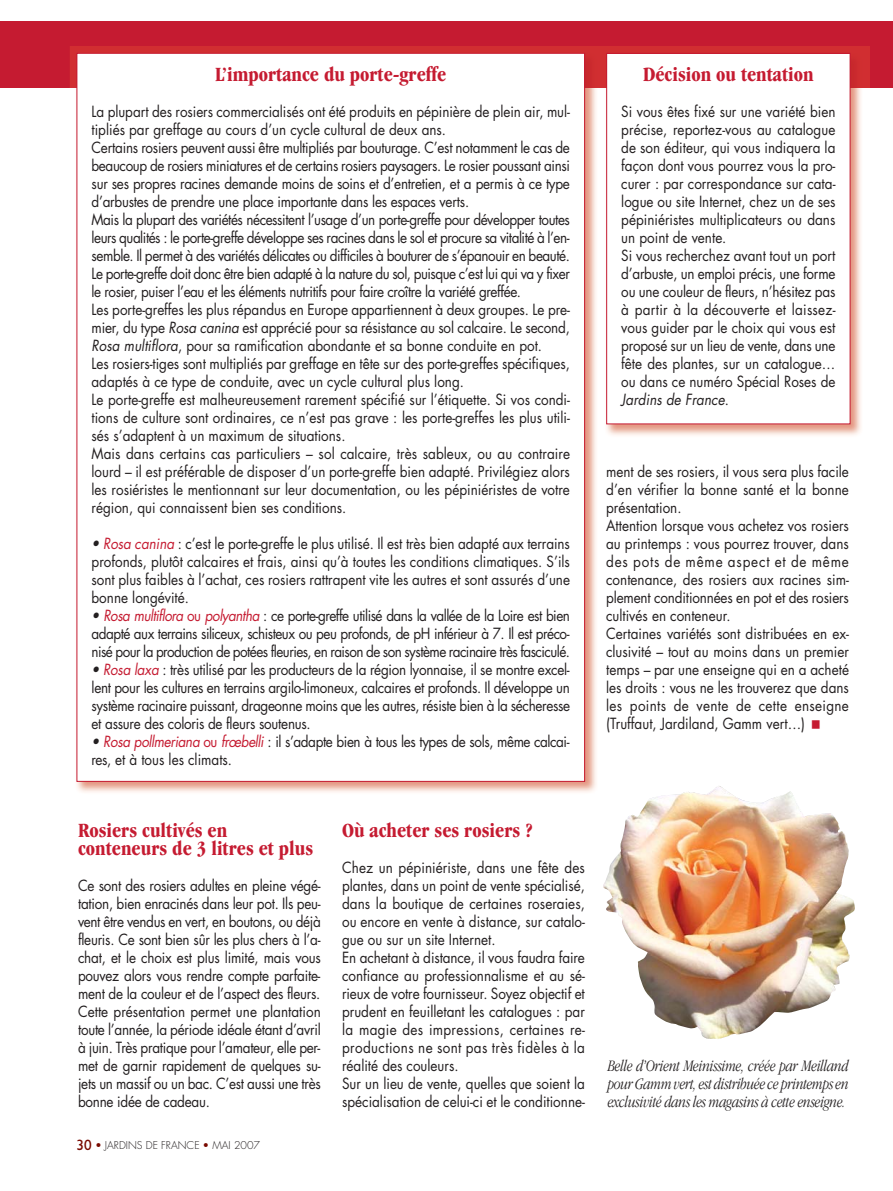
<style>
.page{position:relative;width:893px;height:1191px;background:#fff}
.page>*{position:absolute;margin:0;border:0;box-sizing:border-box;transform-origin:0 0}
.t1{font:700 condensed 21px/18px "Garamond IT Cby BT";color:#c51b31}
.t2{font:italic 300 condensed 16.5px/18px "Garamond IT Cby BT";letter-spacing:-.015em;color:#231f20;text-align:justify;scale:.95 1}
.t3{font:15px/18px "Futura";color:#231f20;text-align:justify;scale:.9 1}
.t4{font:15px/18px "Futura";letter-spacing:-.03em;color:#231f20;scale:.9 1}
.t5{font:300 10.5px "Futura";color:#231f20}
.s1{font-style:italic}
.s2{font-style:italic;color:#c51b31}
.s3{color:#c51b31}
.s4{font-family:"Humanist 521 BT";font-weight:400;font-size:15px;color:#790a00}
.s5{font-weight:400;color:#790a00}
</style>
<div class="page">
<div style="left:0;top:21px;width:893px;height:67px;background:#c51b31"></div>
<img style="left:603px;top:786px;width:252px;height:253px">
<img style="left:70px;top:46px;width:534px;height:754px">
<div style="left:77px;top:54px;width:507px;height:727px;background:#fff"></div>
<img style="left:599px;top:47px;width:270px;height:396px">
<div style="left:607px;top:54px;width:243px;height:369px;background:#fff"></div>
<div style="left:606px;top:53px;width:244px;height:371px;border:1px solid #c51b31"></div>
<h1 class="t1" style="left:215px;top:66px;width:233px">L’importance du porte-greffe</h1>
<p class="t3" style="left:92px;top:103px;width:533px;text-align:left">La plupart des rosiers commercialisés ont été produits en pépinière de plein air, mul&shy;tipliés par greffage au cours d’un cycle cultural de deux ans.<br>Certains rosiers peuvent aussi être multipliés par bouturage. C’est notamment le cas de beaucoup de rosiers miniatures et de certains rosiers paysagers. Le rosier poussant ainsi sur ses propres racines demande moins de soins et d’entretien, et a permis à ce type d’arbustes de prendre une place importante dans les espaces verts.<br>Mais la plupart des variétés nécessitent l’usage d’un porte-greffe pour développer toutes leurs qualités : le porte-greffe développe ses racines dans le sol et procure sa vitalité à l’en&shy;semble. Il permet à des variétés délicates ou difficiles à bouturer de s’épanouir en beauté.<br>Le porte-greffe doit donc être bien adapté à la nature du sol, puisque c’est lui qui va y fixer le rosier, puiser l’eau et les éléments nutritifs pour faire croître la variété greffée.<br>Les porte-greffes les plus répandus en Europe appartiennent à deux groupes. Le pre&shy;mier, du type <span class="s1">Rosa canina</span>est apprécié pour sa résistance au sol calcaire. Le second, <span class="s1">Rosa multiflora</span>, pour sa ramification abondante et sa bonne conduite en pot.<br>Les rosiers-tiges sont multipliés par greffage en tête sur des porte-greffes spécifiques, adaptés à ce type de conduite, avec un cycle cultural plus long.<br>Le porte-greffe est malheureusement rarement spécifié sur l’étiquette. Si vos condi&shy;tions de culture sont ordinaires, ce n’est pas grave : les porte-greffes les plus utili&shy;sés s’adaptent à un maximum de situations.<br>Mais dans certains cas particuliers – sol calcaire, très sableux, ou au contraire lourd – il est préférable de disposer d’un porte-greffe bien adapté. Privilégiez alors les rosiéristes le mentionnant sur leur documentation, ou les pépiniéristes de votre région, qui connaissent bien ses conditions.</p>
<p class="t3" style="left:92px;top:535px;width:533px"><span class="s1">•</span> <span class="s2">Rosa canina</span>: c’est le porte-greffe le plus utilisé. Il est très bien adapté aux terrains profonds, plutôt calcaires et frais, ainsi qu’à toutes les conditions climatiques. S’ils sont plus faibles à l’achat, ces rosiers rattrapent vite les autres et sont assurés d’une bonne longévité.</p>
<p class="t3" style="left:92px;top:607px;width:533px"><span class="s1">•</span> <span class="s2">Rosa multiflora</span> <span class="s3">ou</span> <span class="s2">polyantha</span> : ce porte-greffe utilisé dans la vallée de la Loire est bien adapté aux terrains siliceux, schisteux ou peu profonds, de pH inférieur à 7. Il est préco&shy;nisé pour la production de potées fleuries, en raison de son système racinaire très fasciculé.</p>
<p class="t3" style="left:92px;top:661px;width:533px"><span class="s1">•</span> <span class="s2">Rosa laxa</span>: très utilisé par les producteurs de la région lyonnaise, il se montre excel&shy;lent pour les cultures en terrains argilo-limoneux, calcaires et profonds. Il développe un système racinaire puissant, drageonne moins que les autres, résiste bien à la sécheresse et assure des coloris de fleurs soutenus.</p>
<p class="t4" style="left:92px;top:733px;width:533px"><span class="s1">•</span> <span class="s2">Rosa pollmeriana</span> <span class="s3">ou</span> <span class="s2">frœbelli</span> : il s’adapte bien à tous les types de sols, même calcai&shy;res, et à tous les climats.</p>
<h1 class="t1" style="left:643px;top:66px;width:172px">Décision ou tentation</h1>
<p class="t3" style="left:621px;top:103px;width:240px;text-align:left">Si vous êtes fixé sur une variété bien précise, reportez-vous au catalogue de son éditeur, qui vous indiquera la façon dont vous pourrez vous la pro&shy;curer : par correspondance sur cata&shy;logue ou site Internet, chez un de ses pépiniéristes multiplicateurs ou dans un point de vente.<br>Si vous recherchez avant tout un port d’arbuste, un emploi précis, une forme ou une couleur de fleurs, n’hésitez pas à partir à la découverte et laissez&shy;vous guider par le choix qui vous est proposé sur un lieu de vente, dans une fête des plantes, sur un catalogue… ou dans ce numéro Spécial Roses de <span class="s1">Jardins de France</span>.</p>
<p class="t3" style="left:606px;top:463px;width:271px;text-align:left">ment de ses rosiers, il vous sera plus facile d’en vérifier la bonne santé et la bonne présentation.<br>Attention lorsque vous achetez vos rosiers au printemps : vous pourrez trouver, dans des pots de même aspect et de même contenance, des rosiers aux racines sim&shy;plement conditionnées en pot et des rosiers cultivés en conteneur.<br>Certaines variétés sont distribuées en ex&shy;clusivité – tout au moins dans un premier temps – par une enseigne qui en a acheté les droits : vous ne les trouverez que dans les points de vente de cette enseigne (Truffaut, Jardiland, Gamm vert…)</p>
<h1 class="t1" style="left:78px;top:822px;width:237px">Rosiers cultivés en conteneurs de 3 litres et plus</h1>
<p class="t3" style="left:78px;top:877px;width:271px">Ce sont des rosiers adultes en pleine végé&shy;tation, bien enracinés dans leur pot. Ils peu&shy;vent être vendus en vert, en boutons, ou déjà fleuris. Ce sont bien sûr les plus chers à l’a&shy;chat, et le choix est plus limité, mais vous pouvez alors vous rendre compte parfaite&shy;ment de la couleur et de l’aspect des fleurs.<br>Cette présentation permet une plantation toute l’année, la période idéale étant d’avril à juin. Très pratique pour l’amateur, elle per&shy;met de garnir rapidement de quelques su&shy;jets un massif ou un bac. C’est aussi une très bonne idée de cadeau.</p>
<p class="t5" style="left:77px;top:1140px;width:185px"><span class="s4">30</span> <span class="s5">•</span> JARDINS DE FRANCE <span class="s5">•</span> MAI 2007</p>
<h1 class="t1" style="left:342px;top:822px;width:193px">Où acheter ses rosiers ?</h1>
<p class="t3" style="left:342px;top:859px;width:271px;text-align:left">Chez un pépiniériste, dans une fête des plantes, dans un point de vente spécialisé, dans la boutique de certaines roseraies, ou encore en vente à distance, sur catalo&shy;gue ou sur un site Internet.<br>En achetant à distance, il vous faudra faire confiance au professionnalisme et au sé&shy;rieux de votre fournisseur. Soyez objectif et prudent en feuilletant les catalogues : par la magie des impressions, certaines re&shy;productions ne sont pas très fidèles à la réalité des couleurs.<br>Sur un lieu de vente, quelles que soient la spécialisation de celui-ci et le conditionne-</p>
<p class="t2" style="left:608px;top:1057px;width:255px">Belle d’Orient Meinissime, créée par Meilland pour Gamm vert, est distribuée ce printemps en exclusivité dans les magasins à cette enseigne.</p>
</div>
